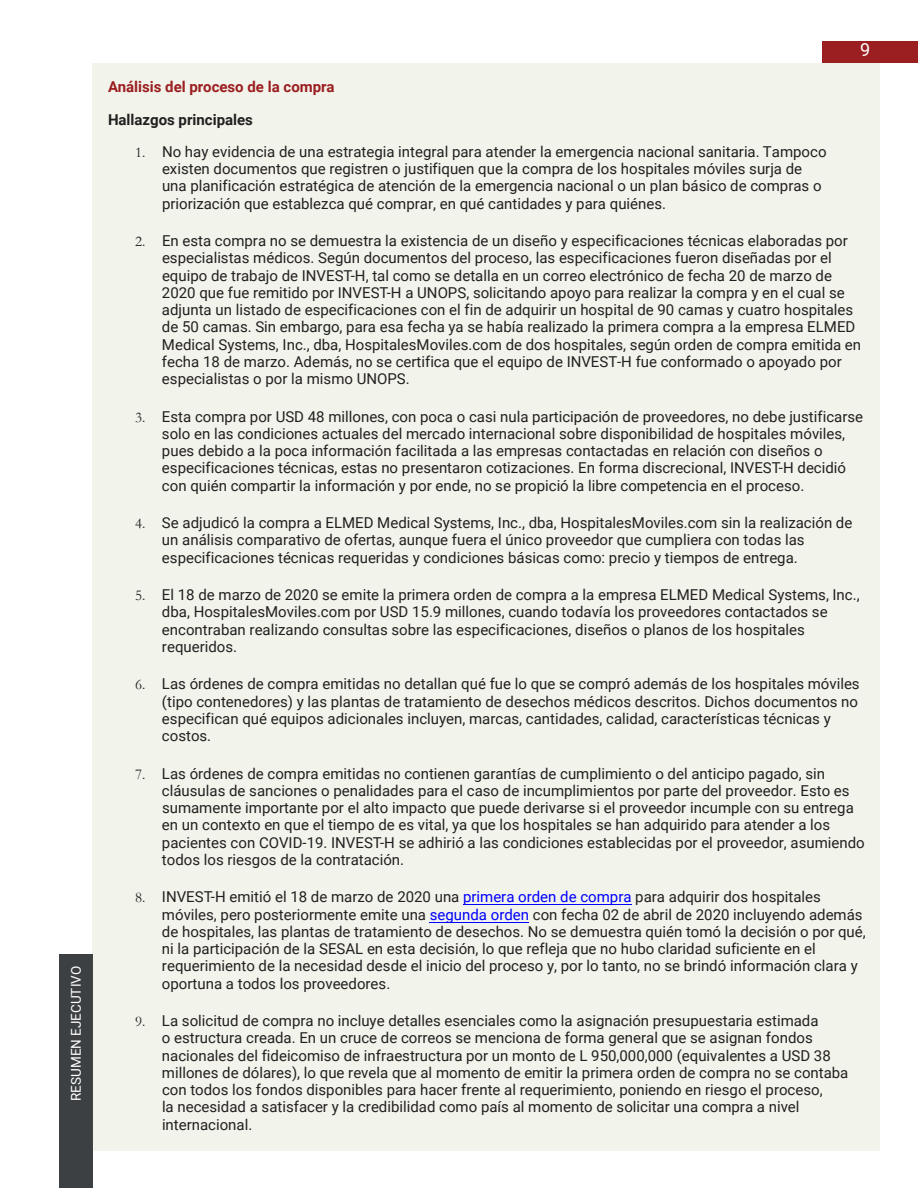
<style>
.page{position:relative;width:918px;height:1188px;background:#fff}
.page>*{position:absolute;margin:0;border:0;box-sizing:border-box;transform-origin:0 0}
.t1{font:18px "Roboto";color:#fff}
.t2{font:15px/17.2px "Roboto";color:#231f20}
.t3{font:700 15px "Roboto";color:#9b1e20}
.t4{font:700 15px "Roboto";color:#231f20}
.t5{font:13.5px "Roboto";color:#fff}
.s1{font-family:"Garamond"}
.s2{color:#00f}
</style>
<div class="page">
<div style="left:59px;top:954px;width:33px;height:234px;background:#3c4043"></div>
<div style="left:822px;top:41px;width:96px;height:22px;background:#9b1e20"></div>
<div style="left:92px;top:64px;width:788px;height:1087px;background:#f2f3eb"></div>
<hr style="left:463px;top:904px;width:169px;height:1px;background:#00f">
<hr style="left:430px;top:922px;width:99px;height:1px;background:#00f">
<p class="t5" style="left:66px;top:1101px;width:137px;rotate:-90deg">RESUMEN EJECUTIVO</p>
<p class="t1" style="left:860px;top:37px;width:12px">9</p>
<p class="t3" style="left:108px;top:76px;width:228px">Análisis del proceso de la compra</p>
<p class="t4" style="left:108px;top:109px;width:147px">Hallazgos principales</p>
<p class="t2" style="left:162px;top:142px;width:666px;text-indent:-27px"><span class="s1">1.</span> No hay evidencia de una estrategia integral para atender la emergencia nacional sanitaria. Tampoco existen documentos que registren o justifiquen que la compra de los hospitales móviles surja de una planificación estratégica de atención de la emergencia nacional o un plan básico de compras o priorización que establezca qué comprar, en qué cantidades y para quiénes.</p>
<p class="t2" style="left:162px;top:231px;width:701px;text-indent:-27px"><span class="s1">2.</span> En esta compra no se demuestra la existencia de un diseño y especificaciones técnicas elaboradas por especialistas médicos. Según documentos del proceso, las especificaciones fueron diseñadas por el equipo de trabajo de INVEST-H, tal como se detalla en un correo electrónico de fecha 20 de marzo de 2020 que fue remitido por INVEST-H a UNOPS, solicitando apoyo para realizar la compra y en el cual se adjunta un listado de especificaciones con el fin de adquirir un hospital de 90 camas y cuatro hospitales de 50 camas. Sin embargo, para esa fecha ya se había realizado la primera compra a la empresa ELMED Medical Systems, Inc., dba, HospitalesMoviles.com de dos hospitales, según orden de compra emitida en fecha 18 de marzo. Además, no se certifica que el equipo de INVEST-H fue conformado o apoyado por especialistas o por la mismo UNOPS.</p>
<p class="t2" style="left:162px;top:407px;width:703px;text-indent:-27px"><span class="s1">3.</span> Esta compra por USD 48 millones, con poca o casi nula participación de proveedores, no debe justificarse solo en las condiciones actuales del mercado internacional sobre disponibilidad de hospitales móviles, pues debido a la poca información facilitada a las empresas contactadas en relación con diseños o especificaciones técnicas, estas no presentaron cotizaciones. En forma discrecional, INVEST-H decidió con quién compartir la información y por ende, no se propició la libre competencia en el proceso.</p>
<p class="t2" style="left:162px;top:513px;width:692px;text-indent:-27px"><span class="s1">4.</span> Se adjudicó la compra a ELMED Medical Systems, Inc., dba, HospitalesMoviles.com sin la realización de un análisis comparativo de ofertas, aunque fuera el único proveedor que cumpliera con todas las especificaciones técnicas requeridas y condiciones básicas como: precio y tiempos de entrega.</p>
<p class="t2" style="left:162px;top:585px;width:699px;text-indent:-27px"><span class="s1">5.</span> El 18 de marzo de 2020 se emite la primera orden de compra a la empresa ELMED Medical Systems, Inc., dba, HospitalesMoviles.com por USD 15.9 millones, cuando todavía los proveedores contactados se encontraban realizando consultas sobre las especificaciones, diseños o planos de los hospitales requeridos.</p>
<p class="t2" style="left:162px;top:675px;width:699px;text-indent:-27px"><span class="s1">6.</span> Las órdenes de compra emitidas no detallan qué fue lo que se compró además de los hospitales móviles (tipo contenedores) y las plantas de tratamiento de desechos médicos descritos. Dichos documentos no especifican qué equipos adicionales incluyen, marcas, cantidades, calidad, características técnicas y costos.</p>
<p class="t2" style="left:162px;top:764px;width:704px;text-indent:-27px"><span class="s1">7.</span> Las órdenes de compra emitidas no contienen garantías de cumplimiento o del anticipo pagado, sin cláusulas de sanciones o penalidades para el caso de incumplimientos por parte del proveedor. Esto es sumamente importante por el alto impacto que puede derivarse si el proveedor incumple con su entrega en un contexto en que el tiempo de es vital, ya que los hospitales se han adquirido para atender a los pacientes con COVID-19. INVEST-H se adhirió a las condiciones establecidas por el proveedor, asumiendo todos los riesgos de la contratación.</p>
<p class="t2" style="left:162px;top:888px;width:705px;text-indent:-27px"><span class="s1">8.</span> INVEST-H emitió el 18 de marzo de 2020 una <span class="s2">primera orden de compra</span> para adquirir dos hospitales móviles, pero posteriormente emite una <span class="s2">segunda orden</span> con fecha 02 de abril de 2020 incluyendo además de hospitales, las plantas de tratamiento de desechos. No se demuestra quién tomó la decisión o por qué, ni la participación de la SESAL en esta decisión, lo que refleja que no hubo claridad suficiente en el requerimiento de la necesidad desde el inicio del proceso y, por lo tanto, no se brindó información clara y oportuna a todos los proveedores.</p>
<p class="t2" style="left:162px;top:1011px;width:688px;text-indent:-27px"><span class="s1">9.</span> La solicitud de compra no incluye detalles esenciales como la asignación presupuestaria estimada<br>o estructura creada. En un cruce de correos se menciona de forma general que se asignan fondos nacionales del fideicomiso de infraestructura por un monto de L 950,000,000 (equivalentes a USD 38 millones de dólares), lo que revela que al momento de emitir la primera orden de compra no se contaba con todos los fondos disponibles para hacer frente al requerimiento, poniendo en riesgo el proceso,<br>la necesidad a satisfacer y la credibilidad como país al momento de solicitar una compra a nivel internacional.</p>
</div>
